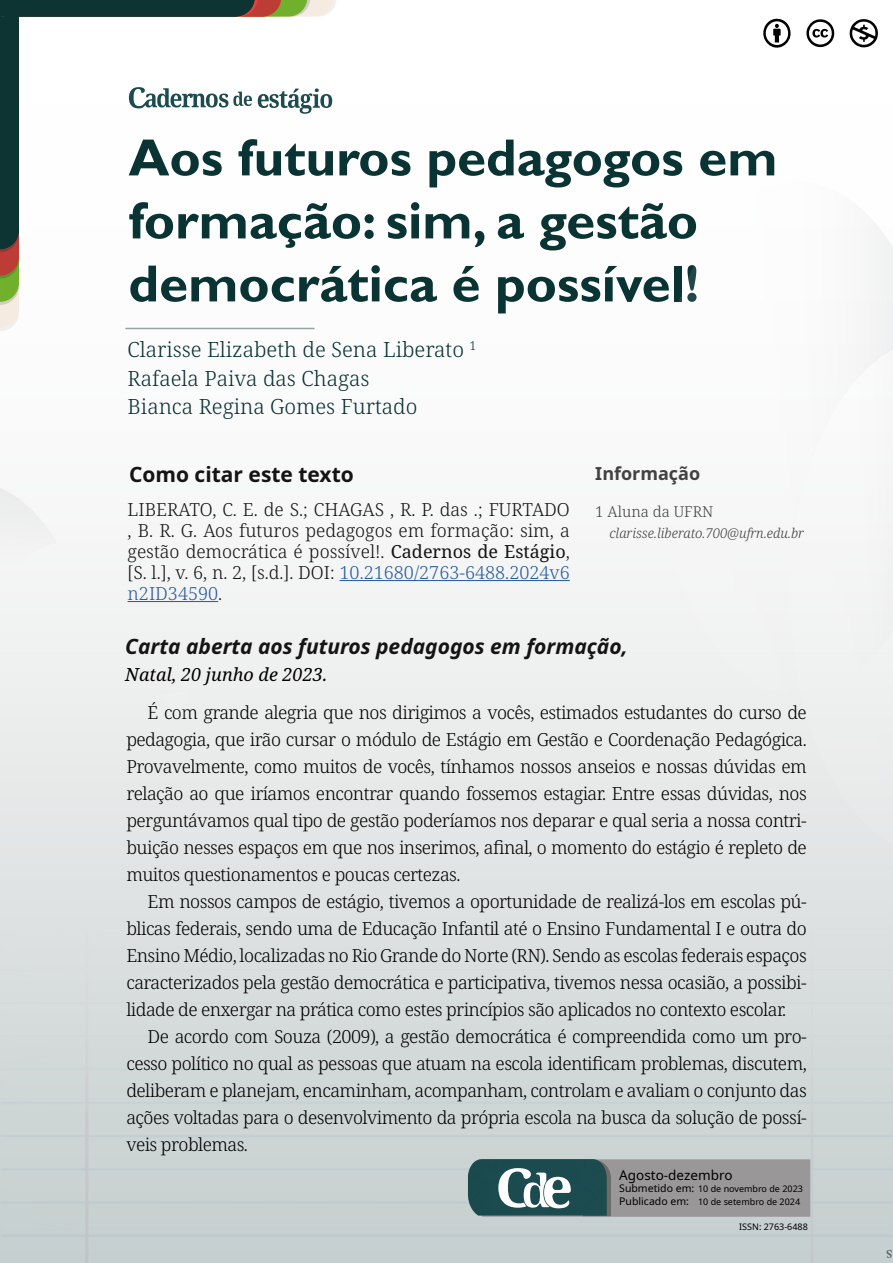
<style>
.page{position:relative;width:893px;height:1263px;background:#fff}
.page>*{position:absolute;margin:0;border:0;box-sizing:border-box;transform-origin:0 0}
.t1{font:700 52.5px/63px "Gill Sans";color:#0a3333}
.t2{font:300 21px/28.5px "Noto Serif";color:#0a3333}
.t3{font:italic 700 21px "Noto Sans";color:#141414}
.t4{font:700 21px "Noto Sans";color:#141414}
.t5{font:300 18px/27px "Noto Serif";letter-spacing:-.03em;color:#000;text-align:justify}
.t6{font:300 18px/21px "Noto Serif";color:#141414;text-align:justify}
.t7{font:italic 18px "Noto Serif";color:#000}
.t8{font:700 18px "Noto Sans";color:#141414}
.t9{font:18px "Minion Pro";color:#000}
.t10{font:300 15px "Noto Serif";color:#141414}
.t11{font:italic 300 13.5px "Noto Serif";color:#141414}
.t12{font:13.5px "Noto Sans";color:#000}
.t13{font:10.5px/12.6px "Noto Sans";color:#000}
.t14{font:9px/12.6px "Noto Sans";color:#000}
.s1{font-weight:400}
.s2{color:#275b9b}
</style>
<div class="page">
<img style="left:0;top:30px;width:893px;height:1233px">
<div style="left:0;top:486px;width:57px;height:228px;background:#f1f2f2"></div>
<img style="left:163px;top:689px;width:25px;height:31px">
<svg style="left:657px;top:182px;width:236px;height:514px"></svg>
<div style="left:801px;top:696px;width:92px;height:158px;background:#e9ebeb"></div>
<div style="left:790px;top:340px;width:103px;height:356px;background:#f5f6f6"></div>
<svg style="left:0;top:0;width:337px;height:330px"></svg>
<hr style="left:340px;top:580px;width:230px;height:1px;background:#275b9b">
<hr style="left:128px;top:601px;width:90px;height:1px;background:#275b9b">
<div style="left:583px;top:1159px;width:227px;height:58px;background:#9a9798"></div>
<img style="left:468px;top:1159px;width:139px;height:56px">
<svg style="left:498px;top:1168px;width:73px;height:40px"></svg>
<svg style="left:763px;top:18px;width:28px;height:30px"></svg>
<svg style="left:806px;top:19px;width:28px;height:28px"></svg>
<svg style="left:850px;top:19px;width:28px;height:28px"></svg>
<h1 class="t1" style="left:129px;top:128px;width:650px">Aos futuros pedagogos em formação: sim, a gestão democrática é possível!</h1>
<p class="t2" style="left:128px;top:336px;width:350px">Clarisse Elizabeth de Sena Liberato <sup>1<br></sup>Rafaela Paiva das Chagas<br>Bianca Regina Gomes Furtado</p>
<p class="t4" style="left:129px;top:460px;width:226px">Como citar este texto</p>
<p class="t8" style="left:595px;top:461px;width:106px">Informação</p>
<p class="t6" style="left:128px;top:499px;width:444px">LIBERATO, C. E. de S.; CHAGAS , R. P. das .; FURTADO , B. R. G. Aos futuros pedagogos em formação: sim, a gestão democrática é possível!. <span class="s1">Cadernos de Estágio</span>, [S. l.], v. 6, n. 2, [s.d.]. DOI: <span class="s2">10.21680/2763-6488.2024v6 n2ID34590</span>.</p>
<p class="t10" style="left:595px;top:501px;width:120px">1 Aluna da UFRN</p>
<p class="t11" style="left:609px;top:524px;width:196px">clarisse.liberato.700@ufrn.edu.br</p>
<p class="t3" style="left:125px;top:632px;width:504px">Carta aberta aos futuros pedagogos em formação,</p>
<p class="t7" style="left:125px;top:662px;width:203px">Natal, 20 junho de 2023.</p>
<p class="t5" style="left:126px;top:700px;width:682px;text-indent:21px">É com grande alegria que nos dirigimos a vocês, estimados estudantes do curso de pedagogia, que irão cursar o módulo de Estágio em Gestão e Coordenação Pedagógica.<br>Provavelmente, como muitos de vocês, tínhamos nossos anseios e nossas dúvidas em relação ao que iríamos encontrar quando fossemos estagiar. Entre essas dúvidas, nos perguntávamos qual tipo de gestão poderíamos nos deparar e qual seria a nossa contri&shy;buição nesses espaços em que nos inserimos, afinal, o momento do estágio é repleto de muitos questionamentos e poucas certezas.</p>
<p class="t5" style="left:126px;top:889px;width:682px;text-indent:21px">Em nossos campos de estágio, tivemos a oportunidade de realizá-los em escolas pú&shy;blicas federais, sendo uma de Educação Infantil até o Ensino Fundamental I e outra do Ensino Médio, localizadas no Rio Grande do Norte (RN). Sendo as escolas federais espaços caracterizados pela gestão democrática e participativa, tivemos nessa ocasião, a possibi&shy;lidade de enxergar na prática como estes princípios são aplicados no contexto escolar.</p>
<p class="t5" style="left:126px;top:1024px;width:682px;text-indent:21px">De acordo com Souza (2009), a gestão democrática é compreendida como um pro&shy;cesso político no qual as pessoas que atuam na escola identificam problemas, discutem, deliberam e planejam, encaminham, acompanham, controlam e avaliam o conjunto das ações voltadas para o desenvolvimento da própria escola na busca da solução de possí&shy;veis problemas.</p>
<p class="t12" style="left:619px;top:1165px;width:115px">Agosto-dezembro</p>
<p class="t13" style="left:619px;top:1182px;width:77px">Submetido em:<br>Publicado em:</p>
<p class="t14" style="left:698px;top:1183px;width:106px">10 de novembro de 2023<br>10 de setembro de 2024</p>
<p class="t14" style="left:739px;top:1220px;width:70px">ISSN: 2763-6488</p>
<p class="t9" style="left:893px;top:1268px;width:8px;rotate:-180deg">s</p>
</div>
